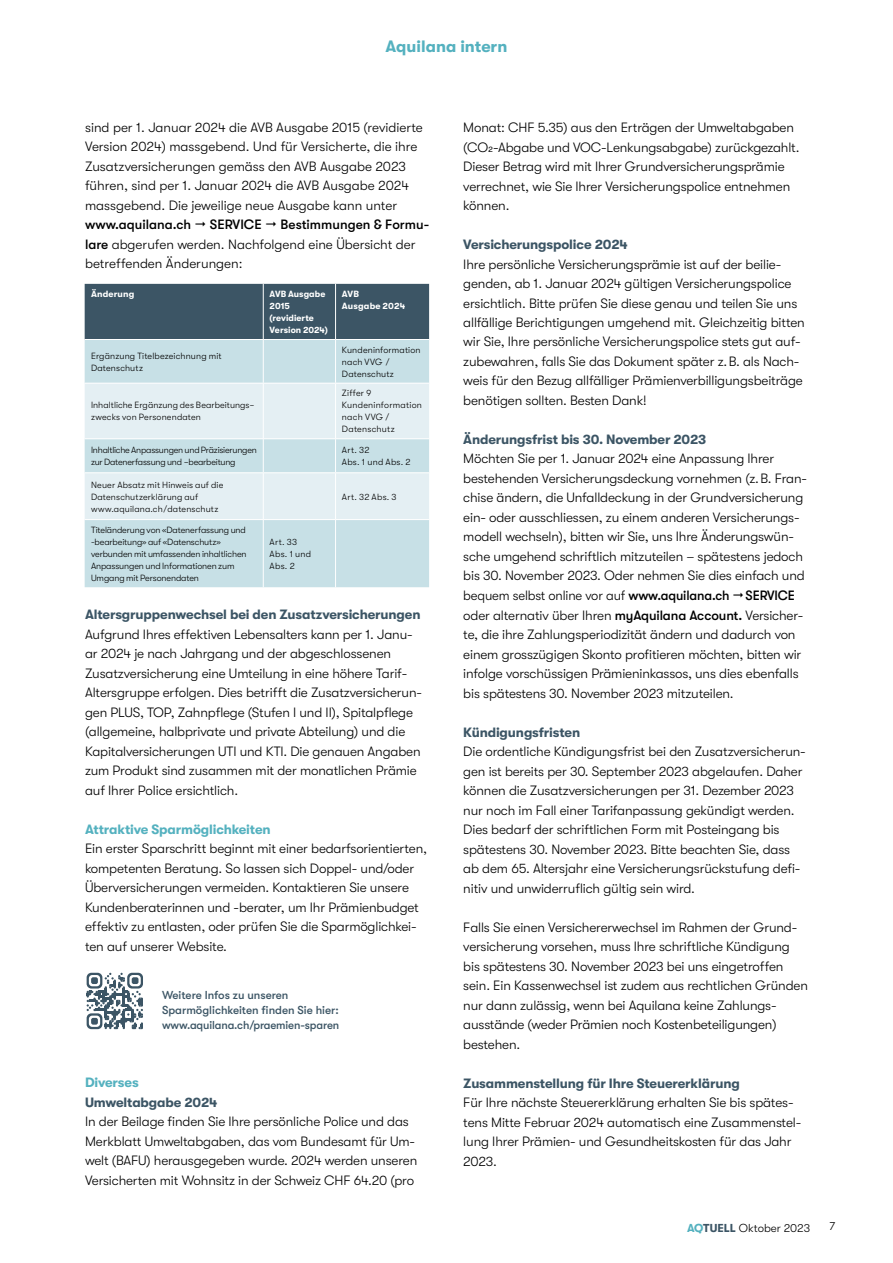
<style>
.page{position:relative;width:893px;height:1263px;background:#fff}
.page>*{position:absolute;margin:0;border:0;box-sizing:border-box;transform-origin:0 0}
.t1{font:700 16.5px "GT Walsheim";color:#54b1bf}
.t2{font:300 13.5px/19.5px "GT Walsheim";letter-spacing:-.01em;color:#000}
.t3{font:700 13.5px "GT Walsheim";letter-spacing:-.01em;color:#3c5565}
.t4{font:700 13.5px "GT Walsheim";letter-spacing:-.01em;color:#54b1bf}
.t5{font:500 13.5px "GT Walsheim";color:#000}
.t6{font:500 11.55px/15px "GT Walsheim";color:#3c5565}
.t7{font:300 11.55px "GT Walsheim";color:#000}
.t8{font:300 9px/12px "GT Walsheim";letter-spacing:.01em;color:#000}
.t9{font:300 9px/12px "GT Walsheim";letter-spacing:-.01em;color:#000}
.t10{font:300 9px/12px "GT Walsheim";letter-spacing:-.02em;color:#000}
.t11{font:700 9px/12px "GT Walsheim";letter-spacing:.01em;color:#fff}
.t12{font:300 9px/12px "GT Walsheim";letter-spacing:.03em;color:#000}
.s1{font-weight:500}
.s2{font-weight:700;color:#54b1bf}
.s3{font-weight:700;color:#3c5565}
</style>
<div class="page">
<div style="left:85px;top:284px;width:344px;height:55px;background:#3c5565"></div>
<div style="left:85px;top:340px;width:344px;height:247px;background:#c7e0e6"></div>
<svg style="left:85px;top:384px;width:344px;height:135px;background:#ddebef"></svg>
<hr style="left:263px;top:284px;width:1px;height:55px;background:#fff">
<hr style="left:335px;top:284px;width:1px;height:55px;background:#fff">
<hr style="left:263px;top:340px;width:1px;height:43px;background:#fff">
<hr style="left:335px;top:340px;width:1px;height:43px;background:#fff">
<hr style="left:85px;top:383px;width:178px;height:1px;background:#fff">
<hr style="left:263px;top:383px;width:73px;height:1px;background:#fff">
<hr style="left:263px;top:383px;width:1px;height:55px;background:#fff">
<hr style="left:336px;top:383px;width:93px;height:1px;background:#fff">
<hr style="left:335px;top:383px;width:1px;height:55px;background:#fff">
<hr style="left:85px;top:438px;width:178px;height:1px;background:#fff">
<hr style="left:263px;top:438px;width:73px;height:1px;background:#fff">
<hr style="left:263px;top:439px;width:1px;height:33px;background:#fff">
<hr style="left:336px;top:438px;width:93px;height:1px;background:#fff">
<hr style="left:335px;top:439px;width:1px;height:33px;background:#fff">
<hr style="left:85px;top:472px;width:178px;height:1px;background:#fff">
<hr style="left:263px;top:472px;width:73px;height:1px;background:#fff">
<hr style="left:263px;top:473px;width:1px;height:46px;background:#fff">
<hr style="left:336px;top:472px;width:93px;height:1px;background:#fff">
<hr style="left:335px;top:473px;width:1px;height:46px;background:#fff">
<hr style="left:85px;top:519px;width:178px;height:1px;background:#fff">
<hr style="left:263px;top:519px;width:73px;height:1px;background:#fff">
<hr style="left:263px;top:520px;width:1px;height:67px;background:#fff">
<hr style="left:336px;top:519px;width:93px;height:1px;background:#fff">
<hr style="left:335px;top:520px;width:1px;height:67px;background:#fff">
<svg style="left:87px;top:973px;width:56px;height:56px"></svg>
<div style="left:91px;top:1018px;width:7px;height:7px;background:#3c5565;border-radius:2px"></div>
<p class="t1" style="left:386px;top:37px;width:123px">Aquilana intern</p>
<p class="t2" style="left:85px;top:118px;width:339px">sind per 1. Januar 2024 die AVB Ausgabe 2015 (revidierte Version 2024) massgebend. Und für Versicherte, die ihre Zusatzversicherungen gemäss den AVB Ausgabe 2023 führen, sind per 1. Januar 2024 die AVB Ausgabe 2024 massgebend. Die jeweilige neue Ausgabe kann unter</p>
<p class="t5" style="left:85px;top:217px;width:108px">www.aquilana.ch</p>
<p class="t5" style="left:210px;top:217px;width:53px">SERVICE</p>
<p class="t2" style="left:85px;top:215px;width:346px;text-indent:195px"><span class="s1">Bestimmungen &amp; Formu&shy;lare</span> abgerufen werden. Nachfolgend eine Übersicht der betreffenden Änderungen:</p>
<p class="t11" style="left:91px;top:288px;width:45px">Änderung</p>
<p class="t11" style="left:270px;top:288px;width:60px">AVB Ausgabe<br>2015 (revidierte<br>Version 2024)</p>
<p class="t11" style="left:342px;top:288px;width:65px">AVB<br>Ausgabe 2024</p>
<p class="t8" style="left:91px;top:350px;width:132px">Ergänzung Titelbezeichnung mit<br>Datenschutz</p>
<p class="t8" style="left:342px;top:344px;width:80px">Kundeninformation nach VVG /<br>Datenschutz</p>
<p class="t8" style="left:91px;top:399px;width:165px">Inhaltliche Ergänzung des Bearbeitungs&shy;zwecks von Personendaten</p>
<p class="t8" style="left:342px;top:387px;width:82px">Ziffer 9<br>Kundeninformation nach VVG /<br>Datenschutz</p>
<p class="t10" style="left:91px;top:444px;width:167px">Inhaltliche Anpassungen und Präzisierungen zur Datenerfassung und -bearbeitung</p>
<p class="t12" style="left:342px;top:444px;width:70px">Art. 32<br>Abs. 1 und Abs. 2</p>
<p class="t8" style="left:91px;top:479px;width:134px">Neuer Absatz mit Hinweis auf die<br>Datenschutzerklärung auf www.aquilana.ch/datenschutz</p>
<p class="t8" style="left:342px;top:491px;width:56px">Art. 32 Abs. 3</p>
<p class="t9" style="left:91px;top:524px;width:157px">Titeländerung von «Datenerfassung und -bearbeitung» auf «Datenschutz» verbunden mit umfassenden inhaltlichen Anpassungen und Informationen zum Umgang mit Personendaten</p>
<p class="t12" style="left:270px;top:536px;width:43px">Art. 33<br>Abs. 1 und<br>Abs. 2</p>
<p class="t3" style="left:85px;top:607px;width:337px">Altersgruppenwechsel bei den Zusatzversicherungen</p>
<p class="t2" style="left:85px;top:625px;width:339px">Aufgrund Ihres effektiven Lebensalters kann per 1. Janu&shy;ar 2024 je nach Jahrgang und der abgeschlossenen Zusatzversicherung eine Umteilung in eine höhere Tarif-Altersgruppe erfolgen. Dies betrifft die Zusatzversicherun&shy;gen PLUS, TOP, Zahnpflege (Stufen I und II), Spitalpflege (allgemeine, halbprivate und private Abteilung) und die Kapitalversicherungen UTI und KTI. Die genauen Angaben zum Produkt sind zusammen mit der monatlichen Prämie auf Ihrer Police ersichtlich.</p>
<p class="t4" style="left:85px;top:822px;width:187px">Attraktive Sparmöglichkeiten</p>
<p class="t2" style="left:85px;top:839px;width:344px">Ein erster Sparschritt beginnt mit einer bedarfsorientierten, kompetenten Beratung. So lassen sich Doppel- und/oder Überversicherungen vermeiden. Kontaktieren Sie unsere Kundenberaterinnen und -berater, um Ihr Prämienbudget effektiv zu entlasten, oder prüfen Sie die Sparmöglichkei&shy;ten auf unserer Website.</p>
<p class="t6" style="left:162px;top:987px;width:179px">Weitere Infos zu unseren<br>Sparmöglichkeiten finden Sie hier: www.aquilana.ch/praemien-sparen</p>
<p class="t4" style="left:85px;top:1075px;width:55px">Diverses</p>
<p class="t3" style="left:85px;top:1095px;width:134px">Umweltabgabe 2024</p>
<p class="t2" style="left:85px;top:1112px;width:334px">In der Beilage finden Sie Ihre persönliche Police und das Merkblatt Umweltabgaben, das vom Bundesamt für Um&shy;welt (BAFU) herausgegeben wurde. 2024 werden unseren Versicherten mit Wohnsitz in der Schweiz CHF 64.20 (pro</p>
<p class="t2" style="left:463px;top:118px;width:338px">Monat: CHF 5.35) aus den Erträgen der Umweltabgaben (CO2-Abgabe und VOC-Lenkungsabgabe) zurückgezahlt.<br>Dieser Betrag wird mit Ihrer Grundversicherungsprämie verrechnet, wie Sie Ihrer Versicherungspolice entnehmen können.</p>
<p class="t3" style="left:463px;top:237px;width:166px">Versicherungspolice 2024</p>
<p class="t2" style="left:463px;top:254px;width:343px">Ihre persönliche Versicherungsprämie ist auf der beilie&shy;genden, ab 1. Januar 2024 gültigen Versicherungspolice ersichtlich. Bitte prüfen Sie diese genau und teilen Sie uns allfällige Berichtigungen umgehend mit. Gleichzeitig bitten wir Sie, Ihre persönliche Versicherungspolice stets gut auf&shy;zubewahren, falls Sie das Dokument später z. B. als Nach&shy;weis für den Bezug allfälliger Prämienverbilligungsbeiträge benötigen sollten. Besten Dank!</p>
<p class="t3" style="left:463px;top:432px;width:245px">Änderungsfrist bis 30. November 2023</p>
<p class="t2" style="left:463px;top:449px;width:345px">Möchten Sie per 1. Januar 2024 eine Anpassung Ihrer bestehenden Versicherungsdeckung vornehmen (z. B. Fran&shy;chise ändern, die Unfalldeckung in der Grundversicherung ein- oder ausschliessen, zu einem anderen Versicherungs&shy;modell wechseln), bitten wir Sie, uns Ihre Änderungswün&shy;sche umgehend schriftlich mitzuteilen – spätestens jedoch bis 30. November 2023. Oder nehmen Sie dies einfach und bequem selbst online vor auf <span class="s1">www.aquilana.ch SERVICE </span>oder alternativ über Ihren <span class="s1">myAquilana Account.</span> Versicher&shy;te, die ihre Zahlungsperiodizität ändern und dadurch von einem grosszügigen Skonto profitieren möchten, bitten wir infolge vorschüssigen Prämieninkassos, uns dies ebenfalls bis spätestens 30. November 2023 mitzuteilen.</p>
<p class="t3" style="left:463px;top:724px;width:118px">Kündigungsfristen</p>
<p class="t2" style="left:463px;top:742px;width:344px">Die ordentliche Kündigungsfrist bei den Zusatzversicherun&shy;gen ist bereits per 30. September 2023 abgelaufen. Daher können die Zusatzversicherungen per 31. Dezember 2023 nur noch im Fall einer Tarifanpassung gekündigt werden.<br>Dies bedarf der schriftlichen Form mit Posteingang bis spätestens 30. November 2023. Bitte beachten Sie, dass ab dem 65. Altersjahr eine Versicherungsrückstufung defi&shy;nitiv und unwiderruflich gültig sein wird.</p>
<p class="t2" style="left:463px;top:917px;width:346px">Falls Sie einen Versichererwechsel im Rahmen der Grund&shy;versicherung vorsehen, muss Ihre schriftliche Kündigung bis spätestens 30. November 2023 bei uns eingetroffen sein. Ein Kassenwechsel ist zudem aus rechtlichen Gründen nur dann zulässig, wenn bei Aquilana keine Zahlungs&shy;ausstände (weder Prämien noch Kostenbeteiligungen) bestehen.</p>
<p class="t3" style="left:463px;top:1075px;width:278px">Zusammenstellung für Ihre Steuererklärung</p>
<p class="t2" style="left:463px;top:1093px;width:339px">Für Ihre nächste Steuererklärung erhalten Sie bis spätes&shy;tens Mitte Februar 2024 automatisch eine Zusammenstel&shy;lung Ihrer Prämien- und Gesundheitskosten für das Jahr 2023.</p>
<p class="t7" style="left:687px;top:1221px;width:125px"><span class="s2">AQ</span><span class="s3">TUELL</span> Oktober 2023</p>
<p class="t7" style="left:829px;top:1220px;width:7px">7</p>
</div>
